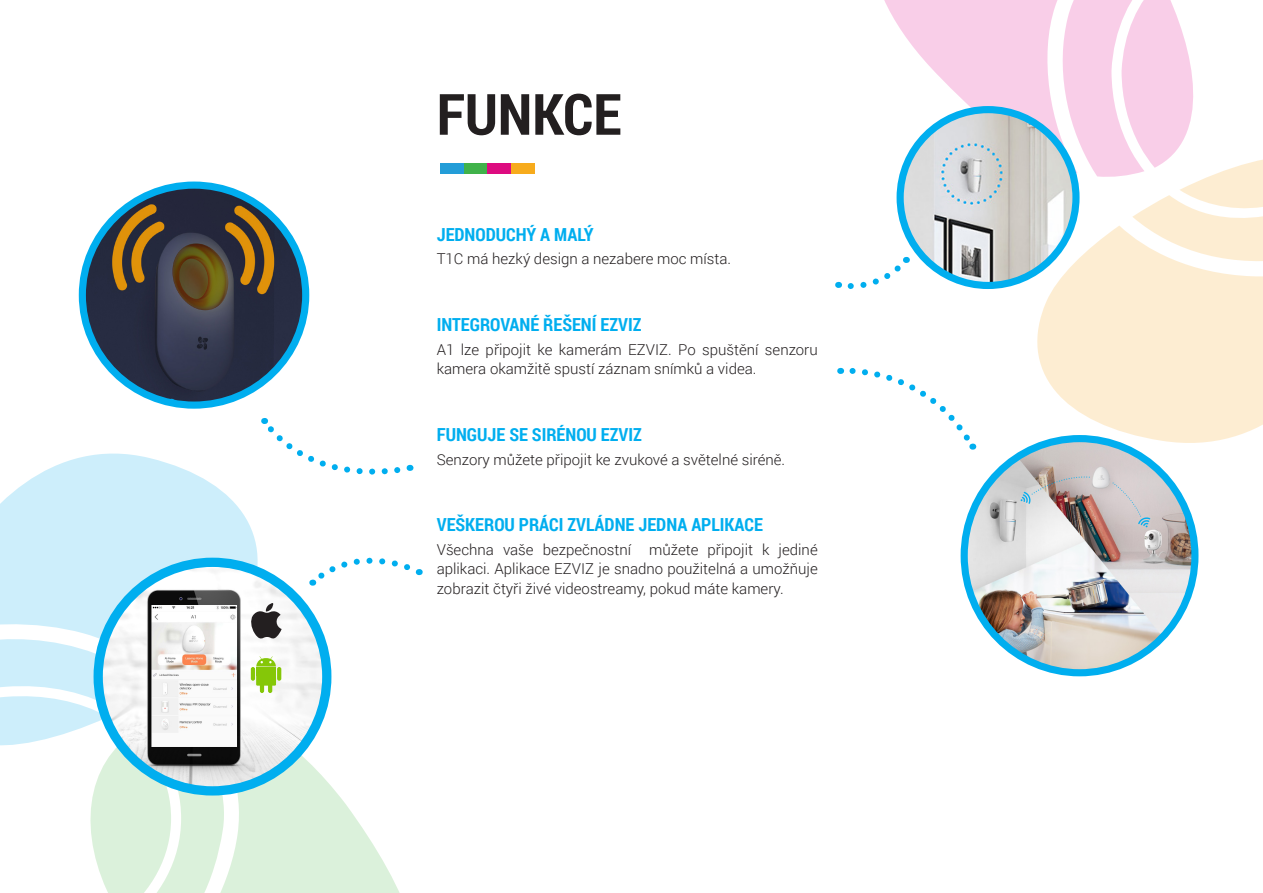
<style>
.page{position:relative;width:1263px;height:893px;background:#fff}
.page>*{position:absolute;margin:0;border:0;box-sizing:border-box;transform-origin:0 0}
.grote_titel{font:700 57px "Roboto Condensed";color:#231f20}
.titel{font:700 18px "Roboto Condensed";color:#00aeef}
.body{font:300 15px/19.5px "Roboto";color:#231f20}
</style>
<div class="page">
<svg style="left:1017px;top:255px;width:246px;height:188px;fill:#fdedd2"></svg>
<svg style="left:884px;top:0;width:171px;height:170px;fill:#f9cee8"></svg>
<svg style="left:1055px;top:0;width:208px;height:268px"></svg>
<svg style="left:229px;top:709px;width:171px;height:184px;fill:#dbf1db"></svg>
<svg style="left:0;top:682px;width:229px;height:211px"></svg>
<svg style="left:0;top:453px;width:279px;height:229px;fill:#cdeefb"></svg>
<img style="left:964px;top:439px;width:231px;height:234px">
<div style="left:961px;top:435px;width:237px;height:241px;border:7px solid #00aeef;border-radius:50%"></div>
<img style="left:98px;top:562px;width:229px;height:229px;border-radius:114px">
<div style="left:94px;top:558px;width:237px;height:237px;border:9px solid #00aeef;border-radius:50%"></div>
<svg style="left:840px;top:367px;width:137px;height:83px"></svg>
<svg style="left:309px;top:557px;width:111px;height:29px"></svg>
<svg style="left:847px;top:256px;width:63px;height:33px"></svg>
<svg style="left:250px;top:603px;width:32px;height:35px"></svg>
<div style="left:256px;top:668px;width:20px;height:18px;background:#85c708"></div>
<svg style="left:277px;top:667px;width:4px;height:14px"></svg>
<hr style="left:251px;top:667px;width:4px;height:14px;background:#85c708;border-radius:2px">
<svg style="left:256px;top:656px;width:20px;height:10px"></svg>
<hr style="left:268px;top:679px;width:4px;height:14px;background:#85c708;border-radius:2px">
<hr style="left:260px;top:679px;width:4px;height:14px;background:#85c708;border-radius:2px">
<div style="left:440px;top:163px;width:24px;height:10px;background:#239dd8"></div>
<div style="left:464px;top:163px;width:23px;height:10px;background:#40b24a"></div>
<div style="left:487px;top:163px;width:24px;height:10px;background:#dd0b80"></div>
<div style="left:511px;top:163px;width:24px;height:10px;background:#f7ab1c"></div>
<img style="left:900px;top:110px;width:176px;height:175px;border-radius:88px">
<div style="left:896px;top:106px;width:183px;height:183px;border:7px solid #00aeef;border-radius:50%"></div>
<img style="left:82px;top:185px;width:224px;height:220px">
<div style="left:79px;top:182px;width:230px;height:227px;border:7px solid #00aeef;border-radius:50%"></div>
<svg style="left:259px;top:418px;width:151px;height:58px"></svg>
<p class="grote_titel" style="left:437px;top:74px;width:186px">FUNKCE</p>
<p class="titel" style="left:437px;top:221px;width:158px">JEDNODUCHÝ A MALÝ</p>
<p class="body" style="left:437px;top:249px;width:296px">T1C má hezký design a nezabere moc místa.</p>
<p class="titel" style="left:437px;top:312px;width:206px">INTEGROVANÉ ŘEŠENÍ EZVIZ</p>
<p class="body" style="left:437px;top:339px;width:382px">A1 lze připojit ke kamerám EZVIZ. Po spuštění senzoru kamera okamžitě spustí záznam snímků a videa.</p>
<p class="titel" style="left:437px;top:422px;width:207px">FUNGUJE SE SIRÉNOU EZVIZ</p>
<p class="body" style="left:437px;top:449px;width:350px">Senzory můžete připojit ke zvukové a světelné siréně.</p>
<p class="titel" style="left:437px;top:512px;width:328px">VEŠKEROU PRÁCI ZVLÁDNE JEDNA APLIKACE</p>
<p class="body" style="left:437px;top:539px;width:382px;text-align:justify">Všechna vaše bezpečnostní můžete připojit k jediné aplikaci. Aplikace EZVIZ je snadno použitelná a umožňuje zobrazit čtyři živé videostreamy, pokud máte kamery.</p>
</div>
